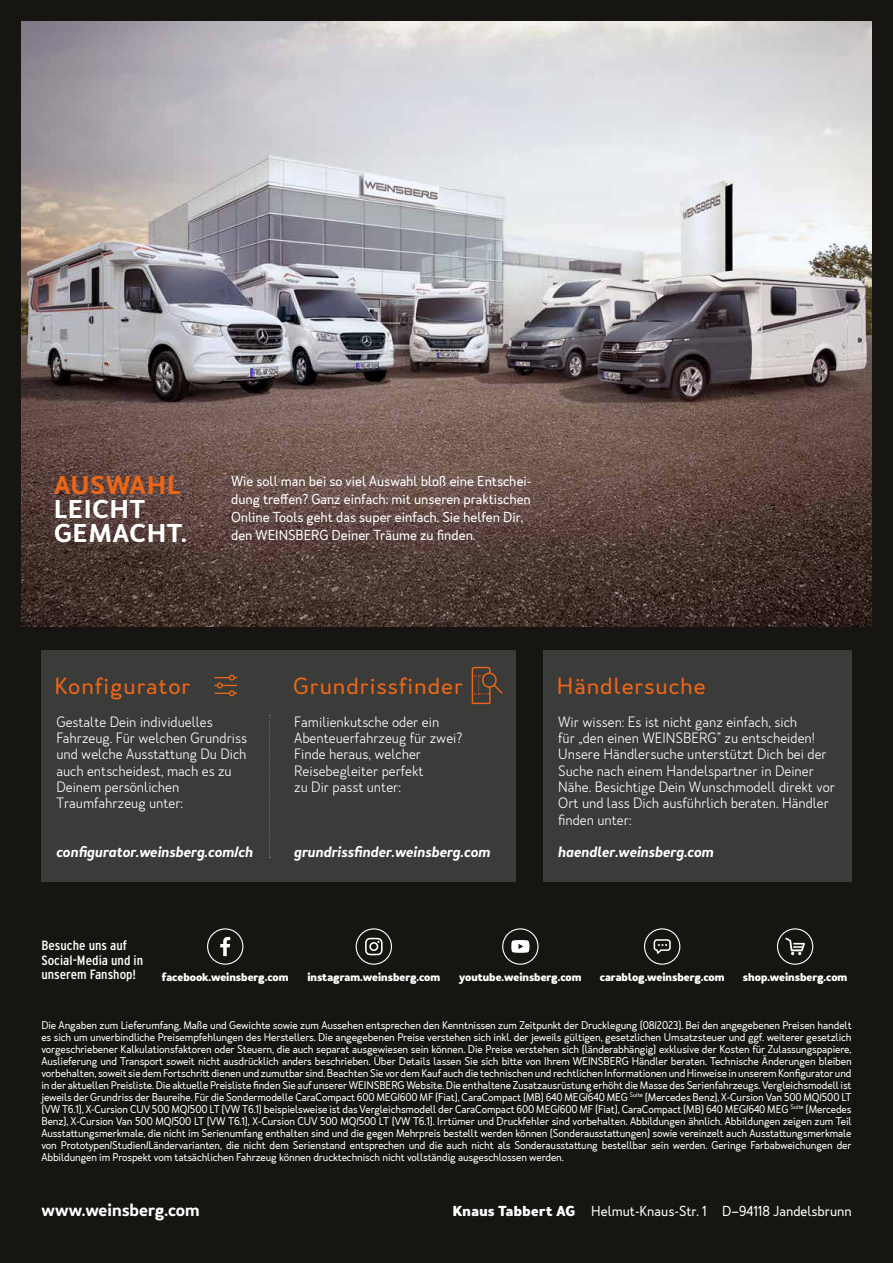
<style>
.page{position:relative;width:893px;height:1263px;background:#171511}
.page>*{position:absolute;margin:0;border:0;box-sizing:border-box;transform-origin:0 0}
.t1{font:600 24px/24px "Merlo Neue";letter-spacing:.04em;color:#fff;scale:1.07 1}
.t2{font:600 24px "Merlo Neue";letter-spacing:.04em;color:#ec6617;scale:1.07 1}
.t3{font:21.75px "Merlo Neue";letter-spacing:.04em;color:#ec6617;scale:1.07 1}
.t4{font:600 16.5px "Merlo Neue";color:#fff}
.t5{font:300 13.95px/16.4px "Merlo Neue";color:#fff}
.t6{font:italic 600 13.95px "Merlo Neue";color:#fff}
.t7{font:13.5px/18px "Merlo Neue";color:#fff}
.t8{font:condensed 13.35px/14.5px "Interstate";color:#fff;scale:1.07 1}
.t9{font:10.5px/12px "Merlo Neue";letter-spacing:-.01em;color:#fff;text-align:justify}
.t10{font:700 10.5px "Merlo Neue";color:#fff}
.s1{font-weight:700}
</style>
<div class="page">
<img style="left:21px;top:21px;width:851px;height:605px">
<div style="left:207px;top:928px;width:36px;height:37px;border:1px solid #fff;border-radius:50%"></div>
<svg style="left:220px;top:937px;width:10px;height:19px"></svg>
<div style="left:356px;top:928px;width:36px;height:37px;border:1px solid #fff;border-radius:50%"></div>
<svg style="left:365px;top:938px;width:18px;height:17px"></svg>
<div style="left:502px;top:928px;width:37px;height:37px;border:1px solid #fff;border-radius:50%"></div>
<svg style="left:511px;top:940px;width:18px;height:13px"></svg>
<div style="left:777px;top:928px;width:36px;height:37px;border:1px solid #fff;border-radius:50%"></div>
<svg style="left:785px;top:937px;width:20px;height:18px"></svg>
<svg style="left:653px;top:939px;width:18px;height:15px"></svg>
<div style="left:644px;top:928px;width:36px;height:37px;border:1px solid #fff;border-radius:50%"></div>
<div style="left:41px;top:651px;width:474px;height:231px;background:#3b3b3a"></div>
<div style="left:543px;top:651px;width:309px;height:231px;background:#3b3b3a"></div>
<svg style="left:471px;top:666px;width:32px;height:39px"></svg>
<svg style="left:215px;top:675px;width:22px;height:21px"></svg>
<svg style="left:269px;top:715px;width:2px;height:143px"></svg>
<h1 class="t2" style="left:54px;top:470px;width:120px">AUSWAHL</h1>
<h1 class="t1" style="left:54px;top:498px;width:125px">LEICHT<br>GEMACHT.</h1>
<p class="t7" style="left:231px;top:473px;width:302px">Wie soll man bei so viel Auswahl bloß eine Entschei&shy;dung treffen? Ganz einfach: mit unseren praktischen Online Tools geht das super einfach. Sie helfen Dir, den WEINSBERG Deiner Träume zu finden.</p>
<h2 class="t3" style="left:55px;top:672px;width:129px">Konfigurator</h2>
<h3 class="t5" style="left:56px;top:714px;width:192px">Gestalte Dein individuelles<br>Fahrzeug. Für welchen Grundriss und welche Ausstattung Du Dich auch entscheidest, mach es zu<br>Deinem persönlichen<br>Traumfahrzeug unter:</h3>
<h3 class="t6" style="left:56px;top:843px;width:198px">configurator.weinsberg.com/ch</h3>
<h2 class="t3" style="left:293px;top:672px;width:160px">Grundrissfinder</h2>
<h3 class="t5" style="left:294px;top:714px;width:170px">Familienkutsche oder ein<br>Abenteuerfahrzeug für zwei?<br>Finde heraus, welcher<br>Reisebegleiter perfekt<br>zu Dir passt unter:</h3>
<h3 class="t6" style="left:294px;top:843px;width:198px">grundrissfinder.weinsberg.com</h3>
<h2 class="t3" style="left:557px;top:672px;width:141px">Händlersuche</h2>
<p class="t5" style="left:558px;top:714px;width:278px">Wir wissen: Es ist nicht ganz einfach, sich<br>für „den einen WEINSBERG” zu entscheiden!<br>Unsere Händlersuche unterstützt Dich bei der Suche nach einem Handelspartner in Deiner Nähe. Besichtige Dein Wunschmodell direkt vor Ort und lass Dich ausführlich beraten. Händler finden unter:</p>
<h3 class="t6" style="left:558px;top:843px;width:157px">haendler.weinsberg.com</h3>
<p class="t8" style="left:41px;top:938px;width:97px">Besuche uns auf<br>Social-Media und in unserem Fanshop!</p>
<p class="t10" style="left:162px;top:970px;width:128px">facebook.weinsberg.com</p>
<p class="t10" style="left:307px;top:970px;width:134px">instagram.weinsberg.com</p>
<p class="t10" style="left:459px;top:970px;width:124px">youtube.weinsberg.com</p>
<p class="t10" style="left:600px;top:970px;width:126px">carablog.weinsberg.com</p>
<p class="t10" style="left:743px;top:970px;width:106px">shop.weinsberg.com</p>
<p class="t9" style="left:41px;top:1019px;width:812px">Die Angaben zum Lieferumfang, Maße und Gewichte sowie zum Aussehen entsprechen den Kenntnissen zum Zeitpunkt der Drucklegung (08/2023). Bei den angegebenen Preisen handelt es sich um unverbindliche Preisempfehlungen des Herstellers. Die angegebenen Preise verstehen sich inkl. der jeweils gültigen, gesetzlichen Umsatzsteuer und ggf. weiterer gesetzlich vorgeschriebener Kalkulationsfaktoren oder Steuern, die auch separat ausgewiesen sein können. Die Preise verstehen sich (länderabhängig) exklusive der Kosten für Zulassungspapiere, Auslieferung und Transport soweit nicht ausdrücklich anders beschrieben. Über Details lassen Sie sich bitte von Ihrem WEINSBERG Händler beraten. Technische Änderungen bleiben vorbehalten, soweit sie dem Fortschritt dienen und zumutbar sind. Beachten Sie vor dem Kauf auch die technischen und rechtlichen Informationen und Hinweise in unserem Konfigurator und in der aktuellen Preisliste. Die aktuelle Preisliste finden Sie auf unserer WEINSBERG Website. Die enthaltene Zusatzausrüstung erhöht die Masse des Serienfahrzeugs. Vergleichsmodell ist jeweils der Grundriss der Baureihe. Für die Sondermodelle CaraCompact 600 MEG/600 MF (Fiat), CaraCompact (MB) 640 MEG/640 MEG <sup>Suite</sup> (Mercedes Benz), X-Cursion Van 500 MQ/500 LT (VW T6.1), X-Cursion CUV 500 MQ/500 LT (VW T6.1) beispielsweise ist das Vergleichsmodell der CaraCompact 600 MEG/600 MF (Fiat), CaraCompact (MB) 640 MEG/640 MEG <sup>Suite</sup> (Mercedes Benz), X-Cursion Van 500 MQ/500 LT (VW T6.1), X-Cursion CUV 500 MQ/500 LT (VW T6.1). Irrtümer und Druckfehler sind vorbehalten. Abbildungen ähnlich. Abbildungen zeigen zum Teil Ausstattungsmerkmale, die nicht im Serienumfang enthalten sind und die gegen Mehrpreis bestellt werden können (Sonderausstattungen) sowie vereinzelt auch Ausstattungsmerkmale von Prototypen/Studien/Ländervarianten, die nicht dem Serienstand entsprechen und die auch nicht als Sonderausstattung bestellbar sein werden. Geringe Farbabweichungen der Abbildungen im Prospekt vom tatsächlichen Fahrzeug können drucktechnisch nicht vollständig ausgeschlossen werden.</p>
<h3 class="t4" style="left:41px;top:1199px;width:160px">www.weinsberg.com</h3>
<p class="t7" style="left:453px;top:1202px;width:401px"><span class="s1">Knaus Tabbert AG</span> Helmut-Knaus-Str. 1 D–94118 Jandelsbrunn</p>
</div>
